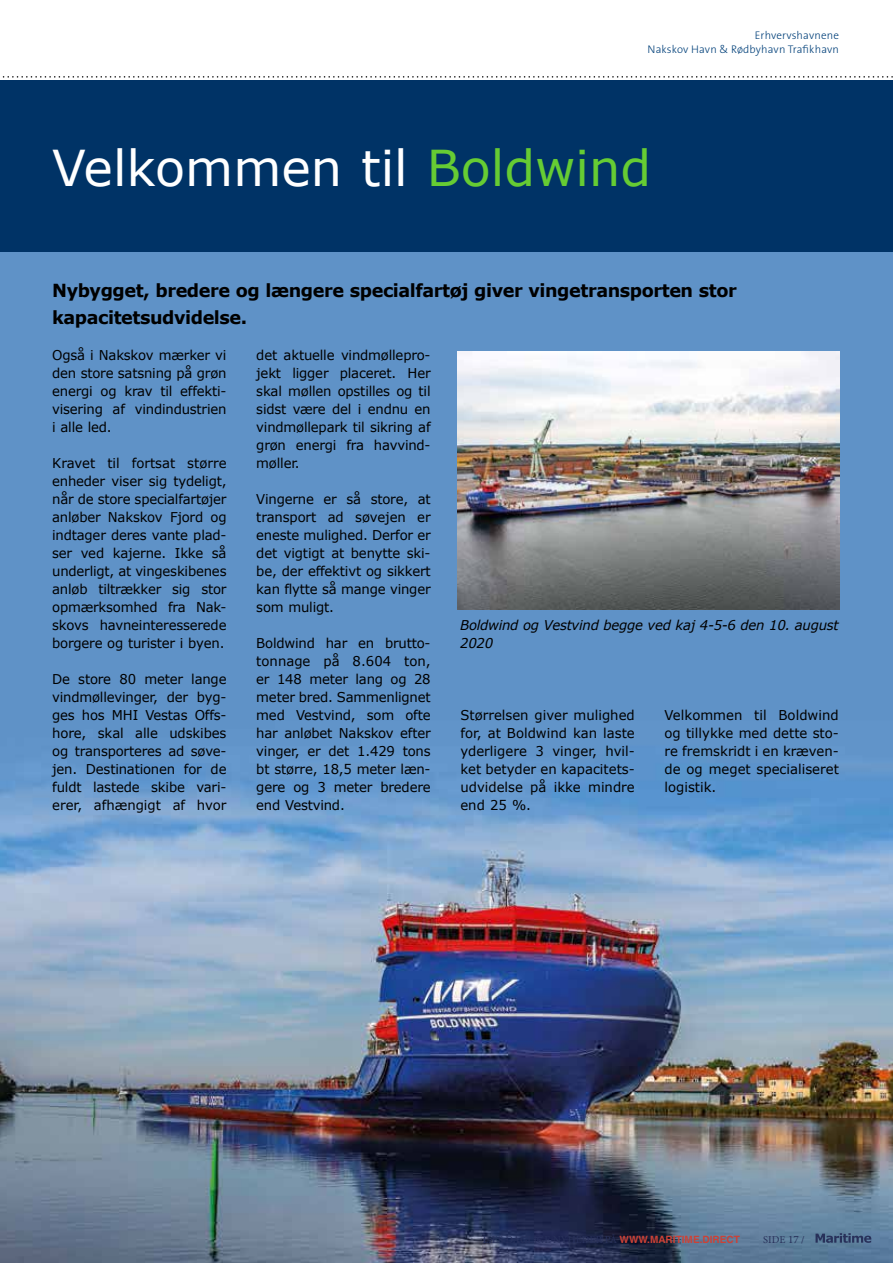
<style>
.page{position:relative;width:893px;height:1263px;background:#fff}
.page>*{position:absolute;margin:0;border:0;box-sizing:border-box;transform-origin:0 0}
.t1{font:49.35px "Verdana";color:#fff}
.t2{font:700 18px/27px "Verdana";letter-spacing:-.025em;color:#000}
.t3{font:13.5px/18px "Verdana";letter-spacing:-.015em;color:#000;text-align:justify}
.t4{font:italic 13.5px/18px "Verdana";letter-spacing:-.02em;color:#000}
.t5{font:300 11.1px/13.2px "The Sans B3";letter-spacing:.015em;color:#04427b;text-align:right}
.t6{font:10.5px "Minion Pro";letter-spacing:.01em;color:#28315a}
.s1{color:#6c3}
.s2{font-family:"Helvetica LT Std";font-weight:700;font-size:10.05px;color:#cc4136}
.s3{font-size:11.25px}
</style>
<div class="page">
<img style="left:1px;top:252px;width:892px;height:1011px">
<img style="left:0;top:240px;width:1px;height:1023px">
<div style="left:0;top:80px;width:893px;height:172px;background:#036"></div>
<svg style="left:2px;top:76px;width:891px;height:2px"></svg>
<img style="left:457px;top:351px;width:382px;height:258px">
<svg style="left:815px;top:1233px;width:56px;height:10px"></svg>
<p class="t5" style="left:648px;top:29px;width:193px">Erhvervshavnene<br>Nakskov Havn &amp; Rødbyhavn Trafikhavn</p>
<h1 class="t1" style="left:52px;top:134px;width:600px">Velkommen til <span class="s1">Boldwind</span></h1>
<h2 class="t2" style="left:52px;top:277px;width:686px">Nybygget, bredere og længere specialfartøj giver vingetransporten stor kapacitetsudvidelse.</h2>
<p class="t3" style="left:52px;top:346px;width:176px">Også i Nakskov mærker vi den store satsning på grøn energi og krav til effekti&shy;visering af vindindustrien i alle led.</p>
<p class="t3" style="left:52px;top:454px;width:176px">Kravet til fortsat større enheder viser sig tydeligt, når de store specialfartøjer anløber Nakskov Fjord og indtager deres vante plad&shy;ser ved kajerne. Ikke så underligt, at vingeskibenes anløb tiltrækker sig stor opmærksomhed fra Nak&shy;skovs havneinteresserede borgere og turister i byen.</p>
<p class="t3" style="left:52px;top:670px;width:176px">De store 80 meter lange vindmøllevinger, der byg&shy;ges hos MHI Vestas Offs&shy;hore, skal alle udskibes og transporteres ad søve&shy;jen. Destinationen for de fuldt lastede skibe vari&shy;erer, afhængigt af hvor</p>
<p class="t3" style="left:256px;top:346px;width:176px">det aktuelle vindmøllepro&shy;jekt ligger placeret. Her skal møllen opstilles og til sidst være del i endnu en vindmøllepark til sikring af grøn energi fra havvind&shy;møller.</p>
<p class="t3" style="left:256px;top:490px;width:176px">Vingerne er så store, at transport ad søvejen er eneste mulighed. Derfor er det vigtigt at benytte ski&shy;be, der effektivt og sikkert kan flytte så mange vinger som muligt.</p>
<p class="t3" style="left:256px;top:634px;width:176px">Boldwind har en brutto&shy;tonnage på 8.604 ton, er 148 meter lang og 28 meter bred. Sammenlignet med Vestvind, som ofte har anløbet Nakskov efter vinger, er det 1.429 tons bt større, 18,5 meter læn&shy;gere og 3 meter bredere end Vestvind.</p>
<p class="t4" style="left:460px;top:616px;width:380px">Boldwind og Vestvind begge ved kaj 4-5-6 den 10. august<br>2020</p>
<p class="t3" style="left:460px;top:706px;width:176px">Størrelsen giver mulighed for, at Boldwind kan laste yderligere 3 vinger, hvil&shy;ket betyder en kapacitets&shy;udvidelse på ikke mindre end 25 %.</p>
<p class="t3" style="left:664px;top:706px;width:176px">Velkommen til Boldwind og tillykke med dette sto&shy;re fremskridt i en kræven&shy;de og meget specialiseret logistik.</p>
<p class="t6" style="left:483px;top:1232px;width:258px">LÆS DAGLIGE NYHEDER PÅ <span class="s2">WWW.MARITIME.DIRECT</span></p>
<p class="t6" style="left:763px;top:1232px;width:43px">SIDE <span class="s3">17</span> /</p>
</div>
